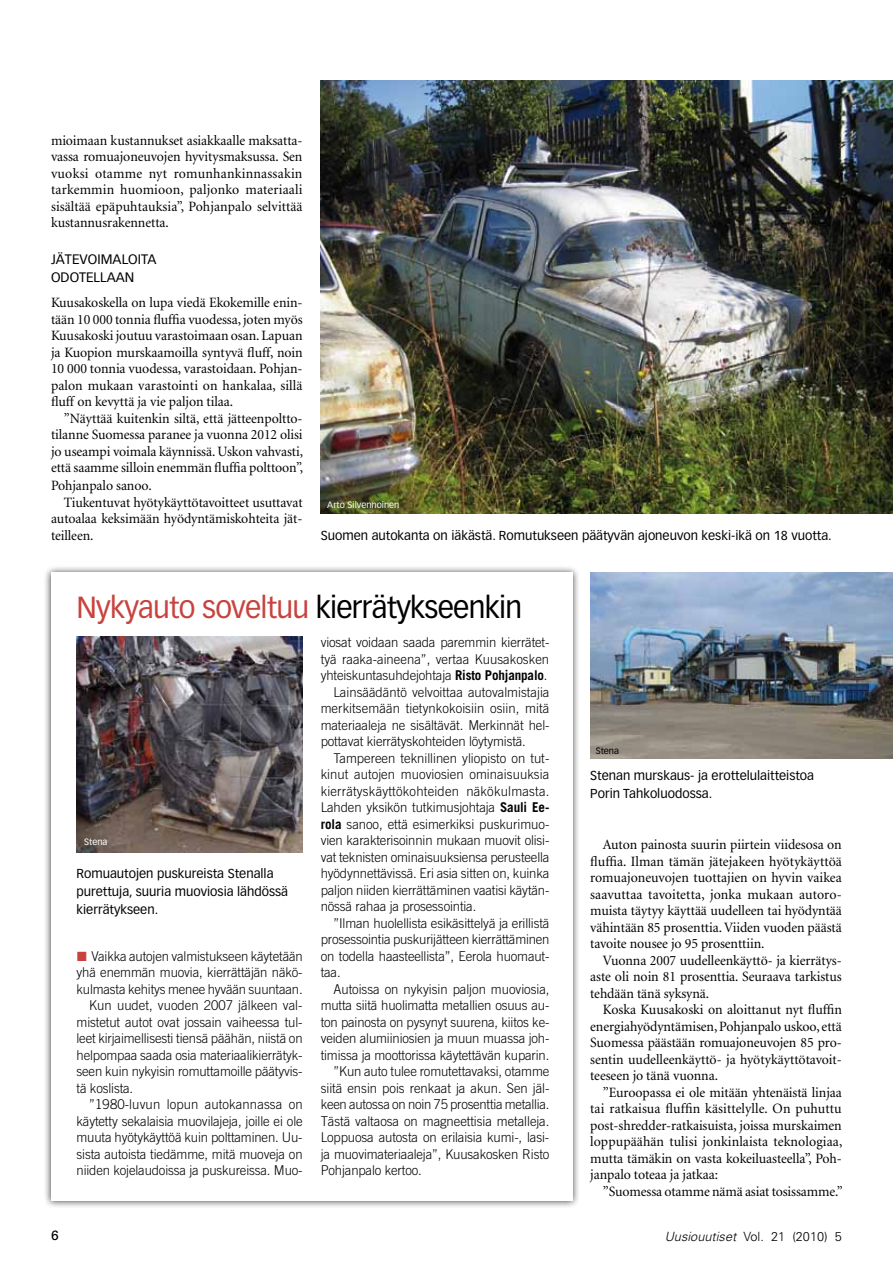
<style>
.page{position:relative;width:893px;height:1263px;background:#fff}
.page>*{position:absolute;margin:0;border:0;box-sizing:border-box;transform-origin:0 0}
.t1{font:30px "Vectora LH";letter-spacing:-.025em;color:#c8433e}
.t2{font:14.25px/16.5px "Minion";letter-spacing:-.005em;color:#000;text-align:justify}
.t3{font:300 13.5px "Trade Gothic";letter-spacing:-.01em;color:#000}
.t4{font:300 13.5px "Trade Gothic";letter-spacing:.015em;color:#000}
.t5{font:300 13.5px "Trade Gothic";letter-spacing:.01em;color:#000}
.t6{font:13.5px/18px "Vectora LH";letter-spacing:.135em;color:#000}
.t7{font:13.5px "Univers";color:#000}
.t8{font:12.75px/18px "Vectora LH";color:#000}
.t9{font:300 12.75px "Univers";color:#000}
.t10{font:9px "Vectora LH";color:#fff}
.t11{font:9px "Vectora LH";color:#000}
.s1{color:#000}
.s2{font-family:"European Pi Three";font-weight:400;color:#c8433e}
.s3{font-weight:700}
.s4{font-style:italic}
</style>
<div class="page">
<div style="left:43px;top:565px;width:537px;height:644px;background:#000;opacity:.75"></div>
<div style="left:51px;top:573px;width:521px;height:628px;background:#fff"></div>
<img style="left:321px;top:81px;width:572px;height:432px">
<img style="left:590px;top:573px;width:303px;height:186px">
<img style="left:77px;top:637px;width:226px;height:216px">
<p class="t2" style="left:51px;top:132px;width:253px">mioimaan kustannukset asiakkaalle maksatta&shy;vassa romuajoneuvojen hyvitysmaksussa. Sen vuoksi otamme nyt romunhankinnassakin tarkemmin huomioon, paljonko materiaali sisältää epäpuhtauksia”, Pohjanpalo selvittää kustannusrakennetta.</p>
<p class="t6" style="left:51px;top:251px;width:105px">Jätevoimaloita odotellaan</p>
<p class="t2" style="left:51px;top:295px;width:253px">Kuusakoskella on lupa viedä Ekokemille enin&shy;tään 10 000 tonnia fluffia vuodessa, joten myös Kuusakoski joutuu varastoimaan osan. Lapuan ja Kuopion murskaamoilla syntyvä fluff, noin 10 000 tonnia vuodessa, varastoidaan. Pohjan&shy;palon mukaan varastointi on hankalaa, sillä fluff on kevyttä ja vie paljon tilaa.</p>
<p class="t2" style="left:51px;top:411px;width:253px;text-indent:13px">”Näyttää kuitenkin siltä, että jätteenpoltto&shy;tilanne Suomessa paranee ja vuonna 2012 olisi jo useampi voimala käynnissä. Uskon vahvasti, että saamme silloin enemmän fluffia polttoon”,</p>
<p class="t2" style="left:51px;top:478px;width:102px">Pohjanpalo sanoo.</p>
<p class="t2" style="left:64px;top:495px;width:240px">Tiukentuvat hyötykäyttötavoitteet usuttavat</p>
<p class="t2" style="left:51px;top:511px;width:253px">autoalaa keksimään hyödyntämiskohteita jät-</p>
<p class="t2" style="left:51px;top:528px;width:44px">teilleen.</p>
<p class="t10" style="left:327px;top:500px;width:74px">Arto Silvennoinen</p>
<p class="t8" style="left:321px;top:527px;width:513px">Suomen autokanta on iäkästä. Romutukseen päätyvän ajoneuvon keski-ikä on 18 vuotta.</p>
<h1 class="t1" style="left:77px;top:589px;width:447px">Nykyauto soveltuu <span class="s1">kierrätykseenkin</span></h1>
<p class="t10" style="left:84px;top:837px;width:25px">Stena</p>
<p class="t8" style="left:77px;top:864px;width:213px">Romuautojen puskureista Stenalla purettuja, suuria muoviosia lähdössä kierrätykseen.</p>
<p class="t3" style="left:77px;top:948px;width:228px"><span class="s2">l</span> Vaikka autojen valmistukseen käytetään</p>
<p class="t3" style="left:77px;top:965px;width:228px">yhä enemmän muovia, kierrättäjän näkö-</p>
<p class="t3" style="left:77px;top:981px;width:228px">kulmasta kehitys menee hyvään suuntaan.</p>
<p class="t3" style="left:89px;top:998px;width:215px">Kun uudet, vuoden 2007 jälkeen val-</p>
<p class="t3" style="left:77px;top:1014px;width:228px">mistetut autot ovat jossain vaiheessa tul-</p>
<p class="t3" style="left:77px;top:1031px;width:228px">leet kirjaimellisesti tiensä päähän, niistä on</p>
<p class="t3" style="left:77px;top:1047px;width:228px">helpompaa saada osia materiaalikierrätyk-</p>
<p class="t3" style="left:77px;top:1063px;width:228px">seen kuin nykyisin romuttamoille päätyvis-</p>
<p class="t3" style="left:77px;top:1080px;width:58px">tä koslista.</p>
<p class="t5" style="left:89px;top:1096px;width:215px">”1980-luvun lopun autokannassa on</p>
<p class="t3" style="left:77px;top:1113px;width:228px">käytetty sekalaisia muovilajeja, joille ei ole</p>
<p class="t3" style="left:77px;top:1129px;width:228px">muuta hyötykäyttöä kuin polttaminen. Uu-</p>
<p class="t3" style="left:77px;top:1146px;width:228px">sista autoista tiedämme, mitä muoveja on</p>
<p class="t3" style="left:77px;top:1162px;width:228px">niiden kojelaudoissa ja puskureissa. Muo-</p>
<p class="t3" style="left:321px;top:635px;width:230px">viosat voidaan saada paremmin kierrätet-</p>
<p class="t3" style="left:321px;top:651px;width:230px">tyä raaka-aineena”, vertaa Kuusakosken</p>
<p class="t3" style="left:321px;top:668px;width:228px">yhteiskuntasuhdejohtaja <span class="s3">Risto Pohjanpalo</span>.</p>
<p class="t3" style="left:333px;top:684px;width:218px">Lainsäädäntö velvoittaa autovalmistajia</p>
<p class="t3" style="left:321px;top:701px;width:230px">merkitsemään tietynkokoisiin osiin, mitä</p>
<p class="t3" style="left:321px;top:717px;width:230px">materiaaleja ne sisältävät. Merkinnät hel-</p>
<p class="t3" style="left:321px;top:734px;width:207px">pottavat kierrätyskohteiden löytymistä.</p>
<p class="t3" style="left:333px;top:750px;width:217px">Tampereen teknillinen yliopisto on tut-</p>
<p class="t3" style="left:321px;top:767px;width:230px">kinut autojen muoviosien ominaisuuksia</p>
<p class="t4" style="left:321px;top:783px;width:230px">kierrätyskäyttökohteiden näkökulmasta.</p>
<p class="t3" style="left:321px;top:800px;width:230px">Lahden yksikön tutkimusjohtaja <span class="s3">Sauli Ee-</span></p>
<p class="t3" style="left:321px;top:816px;width:230px"><span class="s3">rola</span> sanoo, että esimerkiksi puskurimuo-</p>
<p class="t3" style="left:321px;top:833px;width:230px">vien karakterisoinnin mukaan muovit olisi-</p>
<p class="t3" style="left:321px;top:849px;width:230px">vat teknisten ominaisuuksiensa perusteella</p>
<p class="t3" style="left:321px;top:866px;width:230px">hyödynnettävissä. Eri asia sitten on, kuinka</p>
<p class="t3" style="left:321px;top:882px;width:230px">paljon niiden kierrättäminen vaatisi käytän-</p>
<p class="t3" style="left:321px;top:898px;width:157px">nössä rahaa ja prosessointia.</p>
<p class="t3" style="left:333px;top:915px;width:217px">”Ilman huolellista esikäsittelyä ja erillistä</p>
<p class="t3" style="left:321px;top:931px;width:230px">prosessointia puskurijätteen kierrättäminen</p>
<p class="t3" style="left:321px;top:948px;width:230px">on todella haasteellista”, Eerola huomaut-</p>
<p class="t3" style="left:321px;top:964px;width:21px">taa.</p>
<p class="t3" style="left:333px;top:981px;width:218px">Autoissa on nykyisin paljon muoviosia,</p>
<p class="t3" style="left:321px;top:997px;width:230px">mutta siitä huolimatta metallien osuus au-</p>
<p class="t3" style="left:321px;top:1014px;width:230px">ton painosta on pysynyt suurena, kiitos ke-</p>
<p class="t3" style="left:321px;top:1030px;width:230px">veiden alumiiniosien ja muun muassa joh-</p>
<p class="t3" style="left:321px;top:1047px;width:230px">timissa ja moottorissa käytettävän kuparin.</p>
<p class="t3" style="left:333px;top:1063px;width:217px">”Kun auto tulee romutettavaksi, otamme</p>
<p class="t3" style="left:321px;top:1080px;width:230px">siitä ensin pois renkaat ja akun. Sen jäl-</p>
<p class="t3" style="left:321px;top:1096px;width:230px">keen autossa on noin 75 prosenttia metallia.</p>
<p class="t3" style="left:321px;top:1113px;width:230px">Tästä valtaosa on magneettisia metalleja.</p>
<p class="t3" style="left:321px;top:1129px;width:230px">Loppuosa autosta on erilaisia kumi-, lasi-</p>
<p class="t3" style="left:321px;top:1146px;width:230px">ja muovimateriaaleja”, Kuusakosken Risto</p>
<p class="t3" style="left:321px;top:1162px;width:103px">Pohjanpalo kertoo.</p>
<p class="t11" style="left:596px;top:746px;width:25px">Stena</p>
<p class="t8" style="left:590px;top:767px;width:225px">Stenan murskaus- ja erottelulaitteistoa<br>Porin Tahkoluodossa.</p>
<p class="t2" style="left:590px;top:837px;width:253px;text-indent:13px">Auton painosta suurin piirtein viidesosa on fluffia. Ilman tämän jätejakeen hyötykäyttöä romuajoneuvojen tuottajien on hyvin vaikea saavuttaa tavoitetta, jonka mukaan autoro&shy;muista täytyy käyttää uudelleen tai hyödyntää vähintään 85 prosenttia. Viiden vuoden päästä tavoite nousee jo 95 prosenttiin.</p>
<p class="t2" style="left:590px;top:953px;width:253px;text-indent:13px">Vuonna 2007 uudelleenkäyttö- ja kierrätys&shy;aste oli noin 81 prosenttia. Seuraava tarkistus tehdään tänä syksynä.</p>
<p class="t2" style="left:590px;top:1002px;width:253px;text-indent:13px">Koska Kuusakoski on aloittanut nyt fluffin energiahyödyntämisen, Pohjanpalo uskoo, että Suomessa päästään romuajoneuvojen 85 pro&shy;sentin uudelleenkäyttö- ja hyötykäyttötavoit&shy;teeseen jo tänä vuonna.</p>
<p class="t2" style="left:590px;top:1085px;width:254px;text-indent:13px">”Euroopassa ei ole mitään yhtenäistä linjaa tai ratkaisua fluffin käsittelylle. On puhuttu post-shredder-ratkaisuista, joissa murskaimen loppupäähän tulisi jonkinlaista teknologiaa, mutta tämäkin on vasta kokeiluasteella”, Poh&shy;janpalo toteaa ja jatkaa:</p>
<p class="t2" style="left:603px;top:1184px;width:241px">”Suomessa otamme nämä asiat tosissamme.”</p>
<p class="t7" style="left:51px;top:1228px;width:9px">6</p>
<p class="t9" style="left:665px;top:1229px;width:179px"><span class="s4">Uusiouutiset</span> Vol. 21 (2010) 5</p>
</div>
